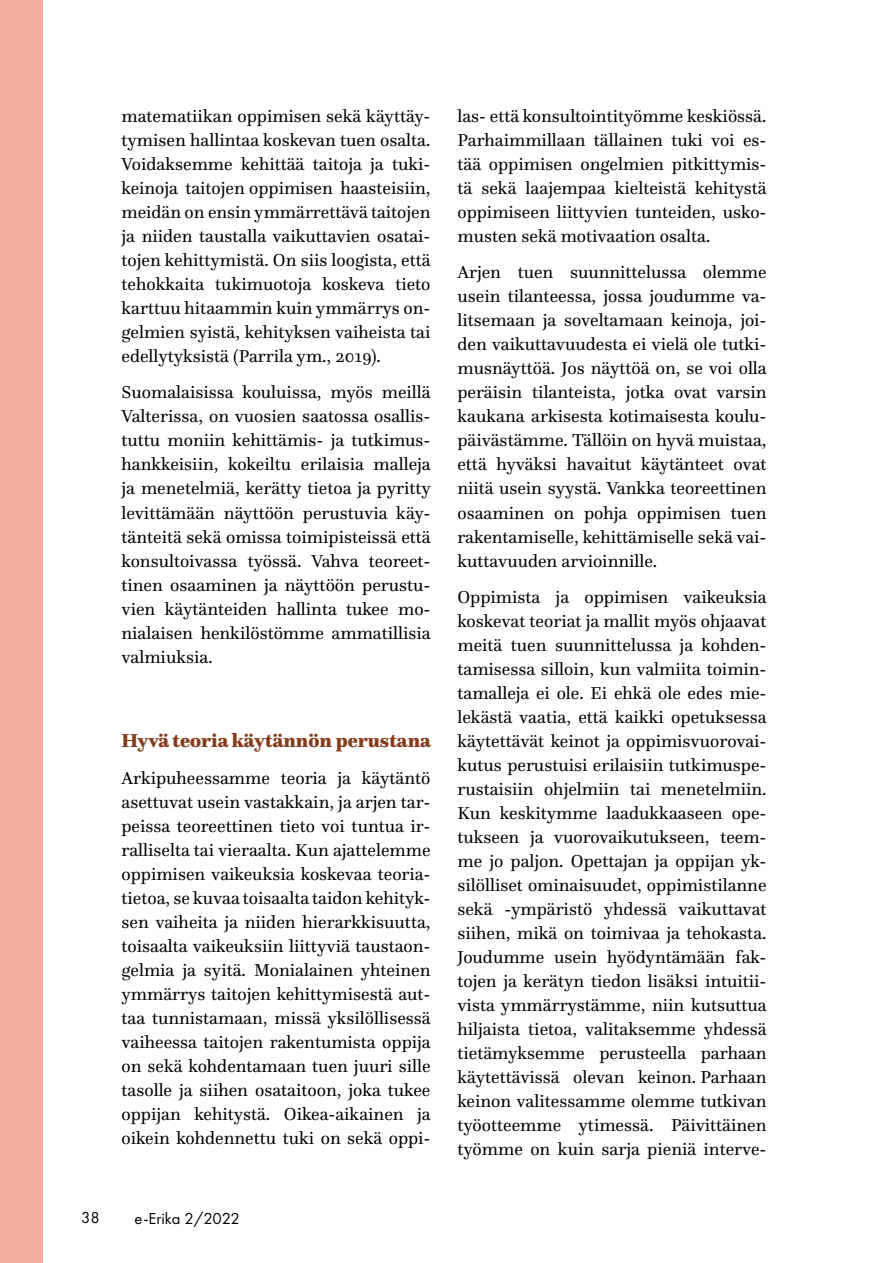
<style>
.page{position:relative;width:893px;height:1263px;background:#fff}
.page>*{position:absolute;margin:0;border:0;box-sizing:border-box;transform-origin:0 0}
.ARTIKKELI_-_väliotsi{font:900 19.5px "Questa";color:#843c1c}
.ARTIKKELI_-_leipätek{font:18px/24px "Questa";color:#000;text-align:justify}
.t1{font:16.5px "Futura PT";color:#000}
</style>
<div class="page">
<div style="left:0;top:0;width:42px;height:1263px;background:#f5ac9a"></div>
<p class="ARTIKKELI_-_leipätek" style="left:122px;top:104px;width:311px">matematiikan oppimisen sekä käyttäy&shy;tymisen hallintaa koskevan tuen osalta.<br>Voidaksemme kehittää taitoja ja tuki&shy;keinoja taitojen oppimisen haasteisiin, meidän on ensin ymmärrettävä taitojen ja niiden taustalla vaikuttavien osatai&shy;tojen kehittymistä. On siis loogista, että tehokkaita tukimuotoja koskeva tieto karttuu hitaammin kuin ymmärrys on&shy;gelmien syistä, kehityksen vaiheista tai edellytyksistä (Parrila ym., 2019).</p>
<p class="ARTIKKELI_-_leipätek" style="left:122px;top:380px;width:311px">Suomalaisissa kouluissa, myös meillä Valterissa, on vuosien saatossa osallis&shy;tuttu moniin kehittämis- ja tutkimus&shy;hankkeisiin, kokeiltu erilaisia malleja ja menetelmiä, kerätty tietoa ja pyritty levittämään näyttöön perustuvia käy&shy;tänteitä sekä omissa toimipisteissä että konsultoivassa työssä. Vahva teoreet&shy;tinen osaaminen ja näyttöön perustu&shy;vien käytänteiden hallinta tukee mo&shy;nialaisen henkilöstömme ammatillisia valmiuksia.</p>
<h3 class="ARTIKKELI_-_väliotsi" style="left:122px;top:728px;width:311px">Hyvä teoria käytännön perustana</h3>
<p class="ARTIKKELI_-_leipätek" style="left:122px;top:766px;width:311px">Arkipuheessamme teoria ja käytäntö asettuvat usein vastakkain, ja arjen tar&shy;peissa teoreettinen tieto voi tuntua ir&shy;ralliselta tai vieraalta. Kun ajattelemme oppimisen vaikeuksia koskevaa teoria&shy;tietoa, se kuvaa toisaalta taidon kehityk&shy;sen vaiheita ja niiden hierarkkisuutta, toisaalta vaikeuksiin liittyviä taustaon&shy;gelmia ja syitä. Monialainen yhteinen ymmärrys taitojen kehittymisestä aut&shy;taa tunnistamaan, missä yksilöllisessä vaiheessa taitojen rakentumista oppija on sekä kohdentamaan tuen juuri sille tasolle ja siihen osataitoon, joka tukee oppijan kehitystä. Oikea-aikainen ja oikein kohdennettu tuki on sekä oppi-</p>
<p class="t1" style="left:81px;top:1207px;width:20px">38</p>
<p class="t1" style="left:135px;top:1209px;width:107px">e-Erika 2/2022</p>
<p class="ARTIKKELI_-_leipätek" style="left:457px;top:104px;width:311px">las- että konsultointityömme keskiössä.<br>Parhaimmillaan tällainen tuki voi es&shy;tää oppimisen ongelmien pitkittymis&shy;tä sekä laajempaa kielteistä kehitystä oppimiseen liittyvien tunteiden, usko&shy;musten sekä motivaation osalta.</p>
<p class="ARTIKKELI_-_leipätek" style="left:457px;top:260px;width:311px">Arjen tuen suunnittelussa olemme usein tilanteessa, jossa joudumme va&shy;litsemaan ja soveltamaan keinoja, joi&shy;den vaikuttavuudesta ei vielä ole tutki&shy;musnäyttöä. Jos näyttöä on, se voi olla peräisin tilanteista, jotka ovat varsin kaukana arkisesta kotimaisesta koulu&shy;päivästämme. Tällöin on hyvä muistaa, että hyväksi havaitut käytänteet ovat niitä usein syystä. Vankka teoreettinen osaaminen on pohja oppimisen tuen rakentamiselle, kehittämiselle sekä vai&shy;kuttavuuden arvioinnille.</p>
<p class="ARTIKKELI_-_leipätek" style="left:457px;top:585px;width:311px">Oppimista ja oppimisen vaikeuksia koskevat teoriat ja mallit myös ohjaavat meitä tuen suunnittelussa ja kohden&shy;tamisessa silloin, kun valmiita toimin&shy;tamalleja ei ole. Ei ehkä ole edes mie&shy;lekästä vaatia, että kaikki opetuksessa käytettävät keinot ja oppimisvuorovai&shy;kutus perustuisi erilaisiin tutkimuspe&shy;rustaisiin ohjelmiin tai menetelmiin.<br>Kun keskitymme laadukkaaseen ope&shy;tukseen ja vuorovaikutukseen, teem&shy;me jo paljon. Opettajan ja oppijan yk&shy;silölliset ominaisuudet, oppimistilanne sekä -ympäristö yhdessä vaikuttavat siihen, mikä on toimivaa ja tehokasta.<br>Joudumme usein hyödyntämään fak&shy;tojen ja kerätyn tiedon lisäksi intuitii&shy;vista ymmärrystämme, niin kutsuttua hiljaista tietoa, valitaksemme yhdessä tietämyksemme perusteella parhaan käytettävissä olevan keinon. Parhaan keinon valitessamme olemme tutkivan työotteemme ytimessä. Päivittäinen työmme on kuin sarja pieniä interve-</p>
</div>
